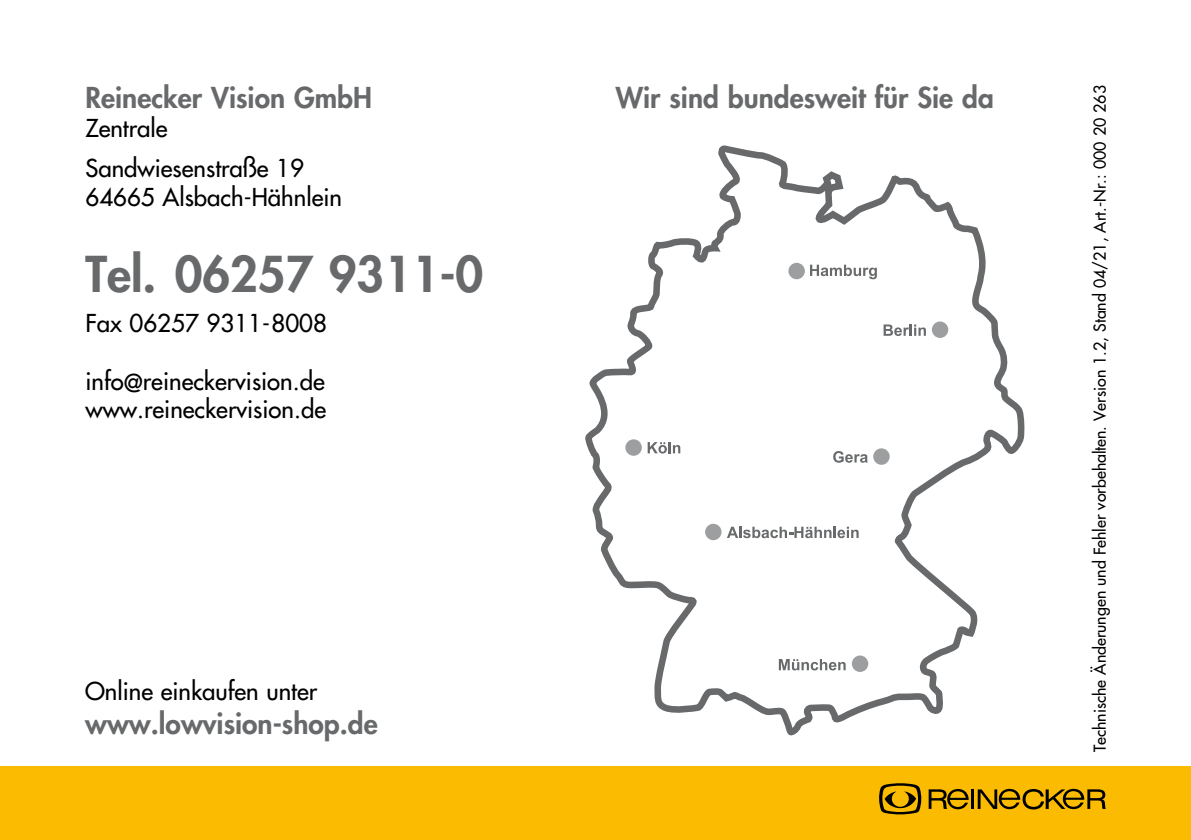
<style>
.page{position:relative;width:1191px;height:840px;background:#fff}
.page>*{position:absolute;margin:0;border:0;box-sizing:border-box;transform-origin:0 0}
.t1{font:800 48px "Futura Std";color:#67696b}
.Grundtext{font:800 28px "Futura Std";color:#67696b}
.t2{font:500 24px/28.8px "Futura Std";color:#000}
.Grundtext-2{font:500 16px "Futura Std";color:#000}
</style>
<div class="page">
<div style="left:0;top:765px;width:1191px;height:74px;background:#fabb00"></div>
<svg style="left:879px;top:783px;width:43px;height:31px"></svg>
<svg style="left:928px;top:789px;width:40px;height:19px"></svg>
<hr style="left:971px;top:789px;width:3px;height:19px;background:#000">
<svg style="left:977px;top:788px;width:129px;height:21px"></svg>
<svg style="left:585px;top:145px;width:439px;height:589px"></svg>
<svg style="left:727px;top:526px;width:131px;height:12px"></svg>
<svg style="left:647px;top:442px;width:33px;height:11px"></svg>
<svg style="left:810px;top:264px;width:67px;height:15px"></svg>
<svg style="left:883px;top:324px;width:43px;height:12px"></svg>
<svg style="left:833px;top:451px;width:34px;height:11px"></svg>
<svg style="left:779px;top:658px;width:66px;height:12px"></svg>
<p class="Grundtext" style="left:85px;top:80px;width:288px">Reinecker Vision GmbH</p>
<p class="t2" style="left:85px;top:114px;width:84px">Zentrale</p>
<p class="t2" style="left:85px;top:154px;width:258px">Sandwiesenstraße 19<br>64665 Alsbach-Hähnlein</p>
<p class="t1" style="left:85px;top:244px;width:399px">Tel. 06257 9311-0</p>
<p class="t2" style="left:85px;top:309px;width:243px">Fax 06257 9311-8008</p>
<p class="t2" style="left:85px;top:366px;width:242px">info@reineckervision.de www.reineckervision.de</p>
<p class="t2" style="left:85px;top:676px;width:234px">Online einkaufen unter</p>
<p class="Grundtext" style="left:85px;top:705px;width:294px">www.lowvision-shop.de</p>
<p class="Grundtext" style="left:616px;top:80px;width:379px">Wir sind bundesweit für Sie da</p>
<p class="Grundtext-2" style="left:1090px;top:751px;width:668px;rotate:-90deg">Technische Änderungen und Fehler vorbehalten. Version 1.2, Stand 04/21, Art.-Nr.: 000 20 263</p>
</div>
